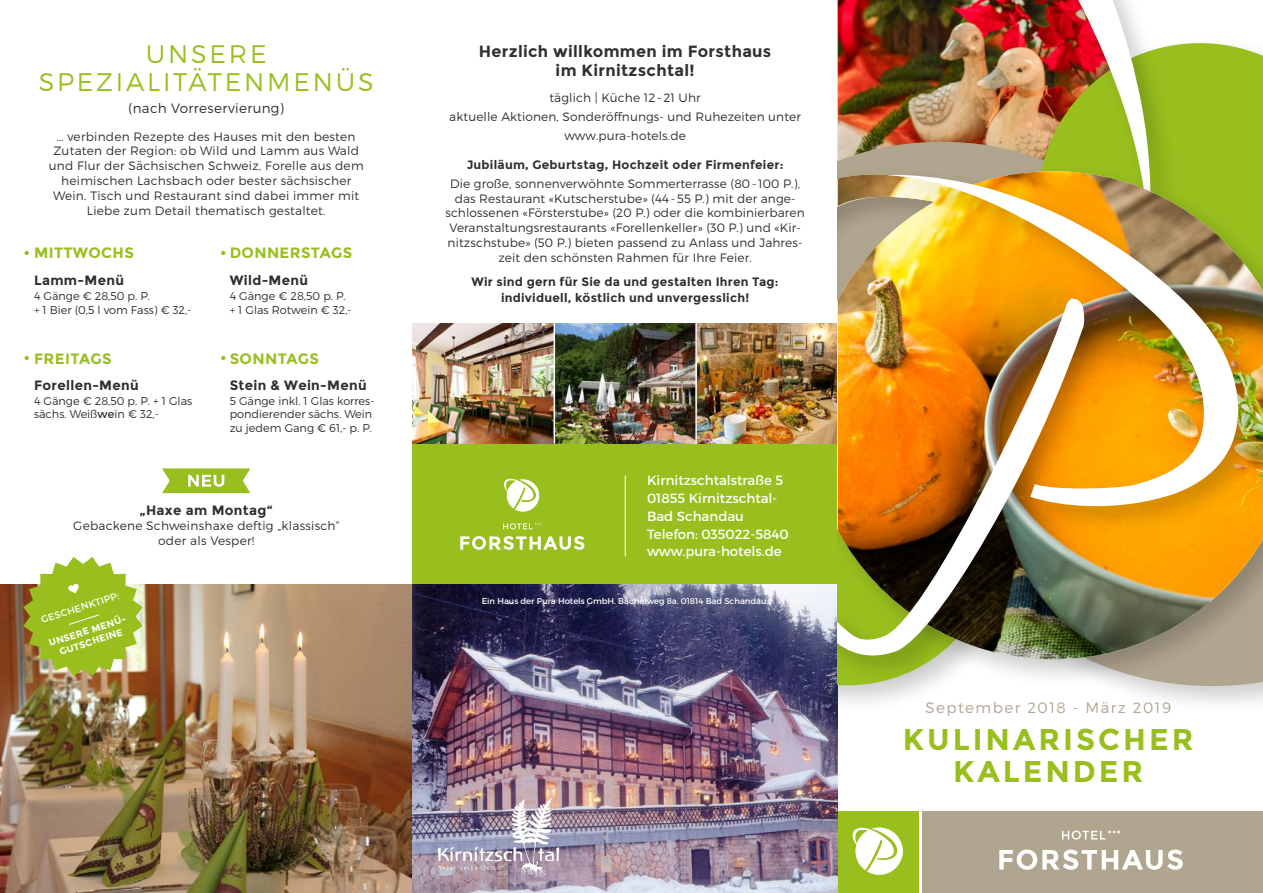
<style>
.page{position:relative;width:1263px;height:893px;background:#fff}
.page>*{position:absolute;margin:0;border:0;box-sizing:border-box;transform-origin:0 0}
.t1{font:700 30px/32.5px "Montserrat";letter-spacing:.1em;color:#98bf1e;text-align:center}
.t2{font:300 25.35px/28.3px "Montserrat";letter-spacing:.11em;color:#98bf1e;text-align:center}
.t3{font:700 16.2px/18.9px "Montserrat";letter-spacing:.02em;color:#2f2f2f;text-align:center}
.t4{font:700 15px "Montserrat";letter-spacing:.025em;color:#98bf1e}
.t5{font:300 15px "Montserrat";letter-spacing:.1em;color:#b0a58f}
.t6{font:700 13.5px "Montserrat";letter-spacing:.025em;color:#2f2f2f}
.t7{font:300 13.5px "Montserrat";letter-spacing:.025em;color:#2f2f2f}
.t8{font:13.35px/17.9px "Montserrat";color:#fff}
.t9{font:300 12.15px/14.9px "Montserrat";letter-spacing:.01em;color:#2f2f2f;text-align:center}
.t10{font:700 12.15px/16.2px "Montserrat";letter-spacing:.02em;color:#2f2f2f;text-align:center}
.t11{font:300 11.25px/13.5px "Montserrat";color:#2f2f2f}
.t12{font:700 9.6px/11.6px "Montserrat";color:#fff;text-align:center}
.t13{font:9.6px "Montserrat";color:#fff}
.t14{font:8.4px "Montserrat";color:#fff}
.s1{font-weight:400}
</style>
<div class="page">
<img style="left:0;top:585px;width:838px;height:308px">
<div style="left:412px;top:444px;width:426px;height:141px;background:#98bf1e"></div>
<img style="left:412px;top:324px;width:426px;height:120px">
<img style="left:436px;top:796px;width:125px;height:85px">
<hr style="left:553px;top:323px;width:2px;height:121px;background:#fff">
<hr style="left:695px;top:323px;width:2px;height:121px;background:#fff">
<svg style="left:221px;top:251px;width:4px;height:4px"></svg>
<svg style="left:25px;top:251px;width:4px;height:4px"></svg>
<svg style="left:25px;top:356px;width:4px;height:4px"></svg>
<svg style="left:221px;top:356px;width:4px;height:4px"></svg>
<svg style="left:460px;top:536px;width:124px;height:14px"></svg>
<svg style="left:503px;top:523px;width:38px;height:6px"></svg>
<svg style="left:506px;top:479px;width:34px;height:33px"></svg>
<div style="left:506px;top:479px;width:34px;height:33px;border:1px solid #98bf1e;border-radius:50%"></div>
<svg style="left:504px;top:478px;width:32px;height:34px"></svg>
<hr style="left:625px;top:475px;width:1px;height:81px;background:#fff">
<svg style="left:23px;top:557px;width:120px;height:119px;background:#abc14c"></svg>
<div style="left:964px;top:309px;width:299px;height:406px;background:#000;opacity:.2"></div>
<div style="left:838px;top:383px;width:188px;height:332px;background:#000;opacity:.2"></div>
<div style="left:1180px;top:43px;width:83px;height:119px;background:#98bf1e"></div>
<div style="left:838px;top:0;width:342px;height:273px;background:#000;opacity:.2"></div>
<img style="left:838px;top:0;width:314px;height:162px">
<div style="left:838px;top:167px;width:425px;height:517px;background:#000;opacity:.2"></div>
<img style="left:838px;top:506px;width:246px;height:149px">
<img style="left:838px;top:175px;width:400px;height:331px">
<div style="left:922px;top:811px;width:341px;height:82px;background:#b0a58f"></div>
<div style="left:838px;top:811px;width:81px;height:82px;background:#98bf1e"></div>
<svg style="left:852px;top:827px;width:51px;height:48px"></svg>
<svg style="left:999px;top:849px;width:184px;height:21px"></svg>
<svg style="left:1062px;top:830px;width:58px;height:10px"></svg>
<svg style="left:162px;top:468px;width:88px;height:25px;background:#accb4a"></svg>
<h2 class="t2" style="left:39px;top:39px;width:336px">UNSERE<br>SPEZIALITÄTENMENÜS</h2>
<p class="t7" style="left:128px;top:100px;width:157px">(nach Vorreservierung)</p>
<p class="t9" style="left:49px;top:129px;width:316px">… verbinden Rezepte des Hauses mit den besten Zutaten der Region: ob Wild und Lamm aus Wald und Flur der Sächsischen Schweiz, Forelle aus dem heimischen Lachsbach oder bester sächsischer Wein. Tisch und Restaurant sind dabei immer mit Liebe zum Detail thematisch gestaltet.</p>
<p class="t4" style="left:230px;top:244px;width:124px">DONNERSTAGS</p>
<p class="t4" style="left:34px;top:244px;width:101px">MITTWOCHS</p>
<p class="t6" style="left:34px;top:272px;width:92px">Lamm-Menü</p>
<p class="t11" style="left:34px;top:289px;width:159px">4 Gänge € 28,50 p. P.<br>+ 1 Bier (0,5 l vom Fass) € 32,-</p>
<p class="t4" style="left:34px;top:349px;width:79px">FREITAGS</p>
<p class="t6" style="left:34px;top:377px;width:106px">Forellen-Menü</p>
<p class="t11" style="left:34px;top:394px;width:160px">4 Gänge € 28,50 p. P. + 1 Glas sächs. Weiß<span class="s1">we</span>in € 32,-</p>
<p class="t6" style="left:230px;top:272px;width:80px">Wild-Menü</p>
<p class="t11" style="left:230px;top:289px;width:124px">4 Gänge € 28,50 p. P. + 1 Glas Rotwein € 32,-</p>
<p class="t4" style="left:230px;top:349px;width:91px">SONNTAGS</p>
<p class="t6" style="left:230px;top:377px;width:139px">Stein &amp; Wein-Menü</p>
<p class="t11" style="left:230px;top:394px;width:146px">5 Gänge inkl. 1 Glas korres&shy;pondierender sächs. Wein zu jedem Gang € 61,- p. P.</p>
<p class="t6" style="left:140px;top:503px;width:134px">„Haxe am Montag“</p>
<p class="t9" style="left:73px;top:518px;width:267px">Gebackene Schweinshaxe deftig „klassisch“ oder als Vesper!</p>
<p class="t13" style="left:40px;top:614px;width:83px;rotate:-18deg">GESCHENKTIPP:</p>
<p class="t12" style="left:47px;top:638px;width:82px;rotate:-18deg">UNSERE MENÜ-<br>GUTSCHEINE</p>
<h3 class="t3" style="left:479px;top:42px;width:294px">Herzlich willkommen im Forsthaus im Kirnitzschtal!</h3>
<p class="t9" style="left:449px;top:88px;width:353px;line-height:18.9px">täglich | Küche 12-21 Uhr<br>aktuelle Aktionen, Sonderöffnungs- und Ruhezeiten unter www.pura-hotels.de</p>
<p class="t10" style="left:467px;top:157px;width:318px">Jubiläum, Geburtstag, Hochzeit oder Firmenfeier:</p>
<p class="t9" style="left:445px;top:176px;width:361px">Die große, sonnenverwöhnte Sommerterrasse (80-100 P.), das Restaurant «Kutscherstube» (44 - 55 P.) mit der ange&shy;schlossenen «Försterstube» (20 P.) oder die kombinierbaren Veranstaltungsrestaurants «Forellenkeller» (30 P.) und «Kir&shy;nitzschstube» (50 P.) bieten passend zu Anlass und Jahres&shy;zeit den schönsten Rahmen für Ihre Feier.</p>
<p class="t10" style="left:471px;top:273px;width:309px">Wir sind gern für Sie da und gestalten Ihren Tag: individuell, köstlich und unvergesslich!</p>
<p class="t8" style="left:647px;top:471px;width:143px">Kirnitzschtalstraße 5<br>01855 Kirnitzschtal-<br>Bad Schandau<br>Telefon: 035022-5840 www.pura-hotels.de</p>
<p class="t14" style="left:482px;top:596px;width:288px">Ein Haus der Pura Hotels GmbH. Bächelweg 8a. 01814 Bad Schandau.</p>
<p class="t5" style="left:925px;top:699px;width:247px">September 2018 - März 2019</p>
<h1 class="t1" style="left:903px;top:723px;width:292px">KULINARISCHER<br>KALENDER</h1>
</div>
